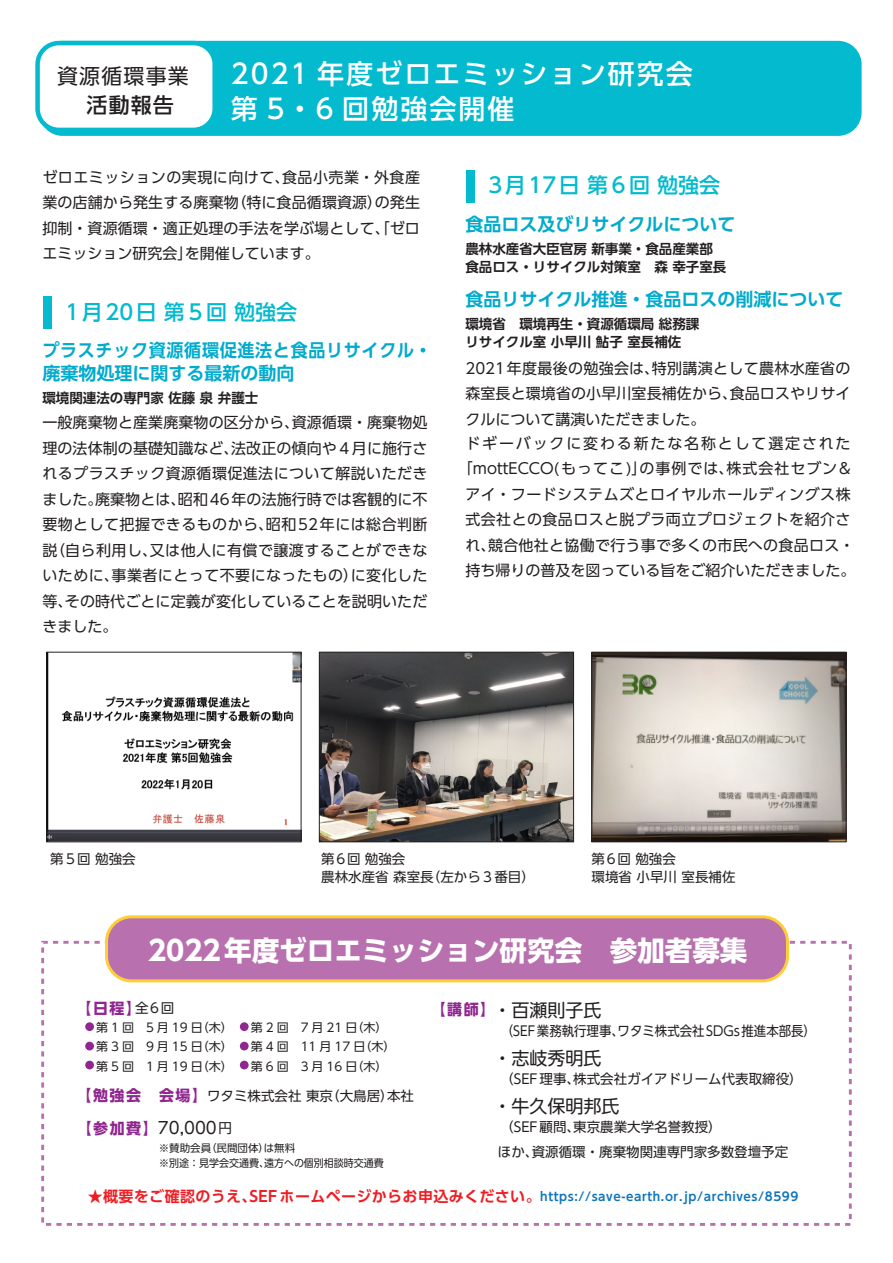
<style>
.page{position:relative;width:893px;height:1263px;background:#fff}
.page>*{position:absolute;margin:0;border:0;box-sizing:border-box;transform-origin:0 0}
.t1{font:700 27.6px "UD Shin Go Pro";color:#fff}
.t2{font:500 27px/34.5px "UD Shin Go Pro";letter-spacing:.075em;color:#fff}
.t3{font:500 21px "UD Shin Go Pro";color:#03bace}
.t4{font:21px "UD Shin Go Pro";letter-spacing:.055em;color:#231f20}
.t5{font:500 21px "UD Shin Go Pro";color:#231f20}
.t6{font:700 18px/22.5px "UD Shin Go Pro De";letter-spacing:.035em;color:#00abcd;scale:.95 1}
.t7{font:700 18px "UD Shin Go Pro De";color:#00abcd}
.t8{font:18px "UD Shin Go Pro";color:#231f20}
.t9{font:16.5px "UD Shin Go Pro";color:#231f20}
.t10{font:15px/25.5px "UD Shin Go Pro";letter-spacing:.01em;color:#231f20;text-align:justify}
.t11{font:15px/25.5px "UD Shin Go Pro";letter-spacing:.03em;color:#231f20;text-align:center}
.t12{font:700 15px "UD Shin Go Pro";color:#90268f}
.t13{font:13.5px/18px "UD Shin Go Pro";color:#231f20}
.t14{font:700 13.5px/18px "UD Shin Go Pro De";color:#231f20}
.t15{font:13.5px "UD Shin Go Pro";color:#231f20;scale:.92 1}
.t16{font:12px/19.5px "UD Shin Go Pro";color:#231f20}
.t17{font:700 12px "UD Shin Go Pro De";letter-spacing:.05em;color:#1074bc}
.t18{font:10.5px/15px "UD Shin Go Pro";color:#231f20}
.s1{font-weight:400;font-size:13.5px;color:#231f20}
.s2{font-weight:700;font-size:15px;color:#90268f}
.s3{font-size:13.5px}
.s4{font-size:15px;color:#ee1d23}
</style>
<div class="page">
<div style="left:41px;top:43px;width:818px;height:91px;background:#03bace;border-radius:21px"></div>
<div style="left:39px;top:41px;width:823px;height:95px;border:4px solid #03bace;border-radius:21px"></div>
<div style="left:38px;top:43px;width:177px;height:87px;background:#fff;border-radius:21px"></div>
<div style="left:35px;top:41px;width:182px;height:91px;border:4px solid #03bace;border-radius:21px"></div>
<div style="left:41px;top:941px;width:811px;height:285px;border:3px dashed #b871ae"></div>
<svg style="left:105px;top:915px;width:684px;height:67px;background:#bf7ba4"></svg>
<div style="left:44px;top:296px;width:8px;height:33px;background:#03bace"></div>
<div style="left:467px;top:170px;width:8px;height:32px;background:#03bace"></div>
<div style="left:85px;top:1022px;width:9px;height:9px;background:#90268f;border-radius:50%"></div>
<div style="left:85px;top:1042px;width:9px;height:8px;background:#90268f;border-radius:50%"></div>
<div style="left:85px;top:1061px;width:9px;height:8px;background:#90268f;border-radius:50%"></div>
<div style="left:240px;top:1022px;width:9px;height:9px;background:#90268f;border-radius:50%"></div>
<div style="left:240px;top:1042px;width:9px;height:8px;background:#90268f;border-radius:50%"></div>
<div style="left:240px;top:1061px;width:9px;height:8px;background:#90268f;border-radius:50%"></div>
<img style="left:48px;top:654px;width:251px;height:186px">
<div style="left:46px;top:652px;width:255px;height:190px;border:1px solid #231f20"></div>
<img style="left:321px;top:654px;width:251px;height:186px">
<div style="left:319px;top:652px;width:255px;height:190px;border:1px solid #231f20"></div>
<img style="left:593px;top:654px;width:251px;height:186px">
<div style="left:591px;top:652px;width:255px;height:190px;border:1px solid #231f20"></div>
<h3 class="t4" style="left:57px;top:59px;width:133px">資源循環事業</h3>
<h3 class="t5" style="left:87px;top:88px;width:89px">活動報告</h3>
<h2 class="t2" style="left:231px;top:56px;width:463px">2021 年度ゼロエミッション研究会第 5・6 回勉強会開催</h2>
<p class="t10" style="left:42px;top:164px;width:379px">ゼロエミッションの実現に向けて、食品小売業・外食産業の店舗から発生する廃棄物（特に食品循環資源）の発生抑制・資源循環・適正処理の手法を学ぶ場として、「ゼロエミッション研究会」を開催しています。</p>
<h3 class="t3" style="left:65px;top:294px;width:233px">1月20日 第５回 勉強会</h3>
<p class="t6" style="left:42px;top:339px;width:412px">プラスチック資源循環促進法と食品リサイクル・廃棄物処理に関する最新の動向</p>
<p class="t14" style="left:42px;top:388px;width:217px">環境関連法の専門家 佐藤 泉 弁護士</p>
<p class="t10" style="left:42px;top:409px;width:387px">一般廃棄物と産業廃棄物の区分から、資源循環・廃棄物処理の法体制の基礎知識など、法改正の傾向や４月に施行されるプラスチック資源循環促進法について解説いただきました。廃棄物とは、昭和46年の法施行時では客観的に不要物として把握できるものから、昭和52年には総合判断説（自ら利用し、又は他人に有償で譲渡することができないために、事業者にとって不要になったもの）に変化した等、その時代ごとに定義が変化していることを説明いただきました。</p>
<h3 class="t3" style="left:488px;top:168px;width:233px">3月17日 第６回 勉強会</h3>
<p class="t7" style="left:465px;top:209px;width:271px">食品ロス及びリサイクルについて</p>
<p class="t14" style="left:465px;top:239px;width:262px">農林水産省大臣官房 新事業・食品産業部食品ロス・リサイクル対策室　森 幸子室長</p>
<p class="t7" style="left:465px;top:284px;width:379px">食品リサイクル推進・食品ロスの削減について</p>
<p class="t14" style="left:465px;top:314px;width:235px">環境省　環境再生・資源循環局 総務課リサイクル室 小早川 鮎子 室長補佐</p>
<p class="t10" style="left:465px;top:355px;width:387px">2021年度最後の勉強会は、特別講演として農林水産省の森室長と環境省の小早川室長補佐から、食品ロスやリサイクルについて講演いただきました。</p>
<p class="t11" style="left:458px;top:430px;width:399px">ドギーバックに変わる新たな名称として選定された「mottECCO(もってこ)」の事例では、株式会社セブン&amp;アイ・フードシステムズとロイヤルホールディングス株式会社との食品ロスと脱プラ両立プロジェクトを紹介され、競合他社と協働で行う事で多くの市民への食品ロス・持ち帰りの普及を図っている旨をご紹介いただきました。</p>
<p class="t13" style="left:50px;top:849px;width:87px">第５回 勉強会</p>
<p class="t13" style="left:321px;top:849px;width:215px">第6回 勉強会<br>農林水産省 森室長（左から３番目）</p>
<p class="t13" style="left:592px;top:849px;width:145px">第6回 勉強会<br>環境省 小早川 室長補佐</p>
<h1 class="t1" style="left:148px;top:928px;width:601px">2022年度ゼロエミッション研究会　参加者募集</h1>
<p class="t8" style="left:493px;top:996px;width:109px">・百瀬則子氏</p>
<p class="t15" style="left:501px;top:1020px;width:344px">（SEF業務執行理事、ワタミ株式会社SDGs推進本部長）</p>
<p class="t8" style="left:493px;top:1044px;width:109px">・志岐秀明氏</p>
<p class="t13" style="left:500px;top:1069px;width:304px">（SEF理事、株式会社ガイアドリーム代表取締役）</p>
<p class="t8" style="left:493px;top:1092px;width:127px">・牛久保明邦氏</p>
<p class="t13" style="left:498px;top:1114px;width:292px;line-height:25.5px">（SEF顧問、東京農業大学名誉教授）<br>ほか、資源循環・廃棄物関連専門家多数登壇予定</p>
<p class="t12" style="left:77px;top:995px;width:99px">【日程】<span class="s1">全6回</span></p>
<p class="t16" style="left:84px;top:1017px;width:323px">　第 1 回　5 月 19 日（木）　　第 2 回　7 月 21 日（木）　　　第 3 回　9 月 15 日（木）　　第 4 回　11 月 17 日（木）　第 5 回　1 月 19 日（木）　　第 6 回　3 月 16 日（木）</p>
<p class="t12" style="left:431px;top:997px;width:66px">【講師】</p>
<p class="t13" style="left:77px;top:1086px;width:339px"><span class="s2">【勉強会　会場】</span>ワタミ株式会社 東京（大鳥居）本社</p>
<p class="t18" style="left:159px;top:1140px;width:226px">※賛助会員（民間団体）は無料<br>※別途：見学会交通費、遠方への個別相談時交通費</p>
<p class="t9" style="left:77px;top:1114px;width:157px"><span class="s2">【参加費】</span>70,000<span class="s3">円</span></p>
<p class="t17" style="left:88px;top:1186px;width:712px"><span class="s4">★概要をご確認のうえ、SEFホームページからお申込みください。</span>https://save-earth.or.jp/archives/8599</p>
</div>
